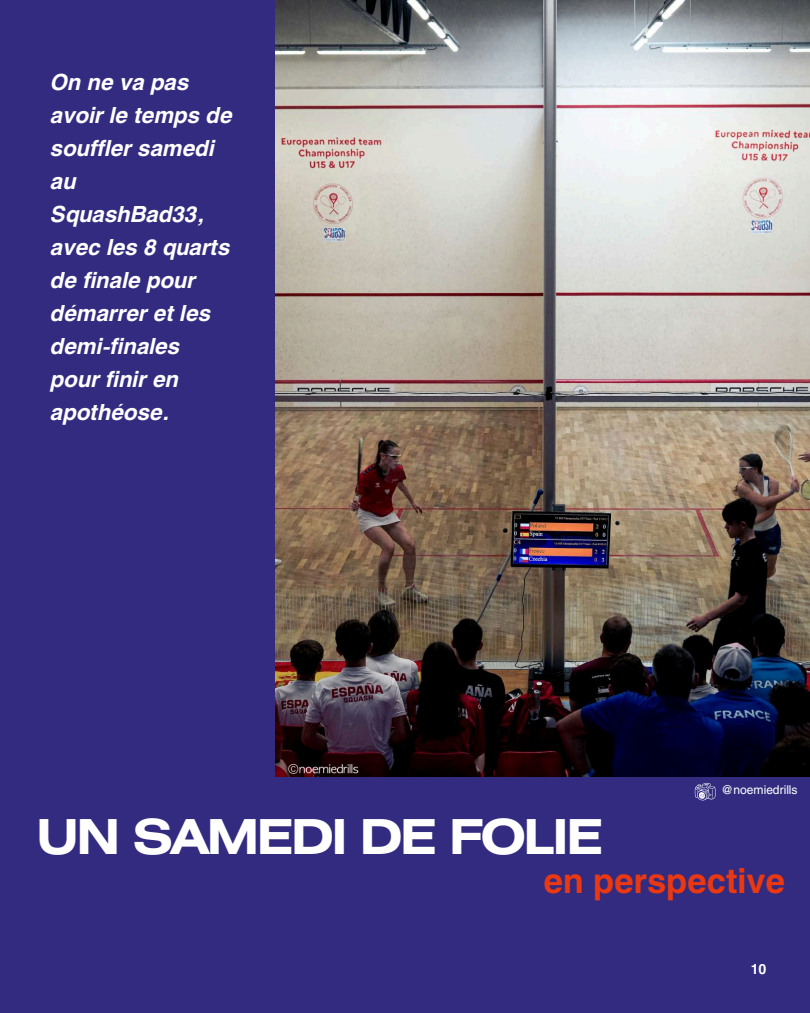
<style>
.page{position:relative;width:810px;height:1013px;background:#fff}
.page>*{position:absolute;margin:0;border:0;box-sizing:border-box;transform-origin:0 0}
.t1{font:700 48.1px "Helios Ext";letter-spacing:-.065em;color:#fff}
.t2{font:700 34px "Helios";color:#ea3912}
.t3{font:italic 700 22px/33px "Helios";color:#fff}
.t4{font:700 14px "Helios";color:#fff}
.t5{font:12px "Helios";color:#fff}
</style>
<div class="page">
<div style="left:0;top:0;width:810px;height:1012px;background:#322b80"></div>
<img style="left:275px;top:0;width:535px;height:776px">
<svg style="left:695px;top:783px;width:21px;height:17px"></svg>
<p class="t3" style="left:51px;top:66px;width:183px">On ne va pas avoir le temps de souffler samedi au<br>SquashBad33, avec les 8 quarts de finale pour démarrer et les demi-finales pour finir en apothéose.</p>
<h1 class="t1" style="left:36px;top:819px;width:569px">UN SAMEDI DE FOLIE</h1>
<p class="t5" style="left:721px;top:782px;width:78px">@noemiedrills</p>
<h2 class="t2" style="left:543px;top:858px;width:243px">en perspective</h2>
<p class="t4" style="left:751px;top:960px;width:17px">10</p>
</div>
